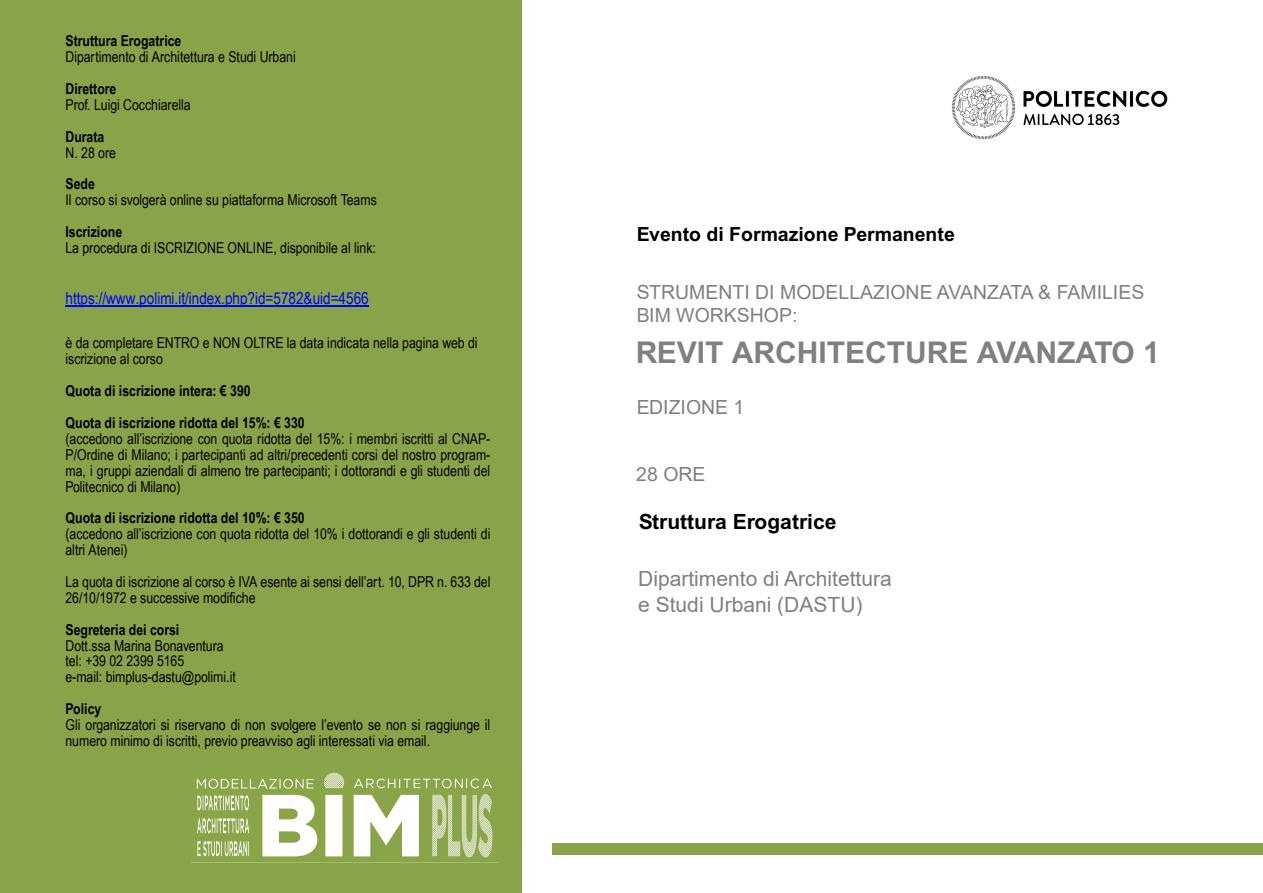
<style>
.page{position:relative;width:1263px;height:893px;background:#fff}
.page>*{position:absolute;margin:0;border:0;box-sizing:border-box;transform-origin:0 0}
.t1{font:700 30px "Arial";color:#808080}
.t2{font:21px/25.5px "Arial";color:#808080}
.t3{font:700 21px "Arial";color:#000}
.t4{font:19.5px/23.4px "Arial";color:#808080}
.t5{font:700 19.5px "Arial";color:#000}
.t6{font:16.5px "Arial Narrow";color:#00f}
.t7{font:15px/15.9px "Arial MT Narrow";color:#000}
.t8{font:700 15px/31.8px "Arial MT Narrow";color:#000}
</style>
<div class="page">
<img style="left:951px;top:75px;width:217px;height:65px">
<div style="left:0;top:0;width:522px;height:893px;background:#89a348"></div>
<div style="left:552px;top:843px;width:711px;height:12px;background:#89a348"></div>
<img style="left:196px;top:772px;width:297px;height:86px">
<hr style="left:66px;top:306px;width:303px;height:1px;background:#00f">
<p class="t8" style="left:66px;top:25px;width:117px">Struttura Erogatrice</p>
<p class="t7" style="left:66px;top:49px;width:232px">Dipartimento di Architettura e Studi Urbani</p>
<p class="t8" style="left:66px;top:73px;width:52px">Direttore</p>
<p class="t7" style="left:66px;top:97px;width:127px">Prof. Luigi Cocchiarella</p>
<p class="t8" style="left:66px;top:120px;width:40px">Durata</p>
<p class="t7" style="left:66px;top:144px;width:52px">N. 28 ore</p>
<p class="t8" style="left:66px;top:168px;width:31px">Sede</p>
<p class="t7" style="left:66px;top:192px;width:313px">Il corso si svolgerà online su piattaforma Microsoft Teams</p>
<p class="t8" style="left:66px;top:216px;width:58px">Iscrizione</p>
<p class="t7" style="left:66px;top:240px;width:312px">La procedura di ISCRIZIONE ONLINE, disponibile al link:</p>
<p class="t6" style="left:66px;top:286px;width:305px">https://www.polimi.it/index.php?id=5782&amp;uid=4566</p>
<p class="t7" style="left:66px;top:335px;width:413px">è da completare ENTRO e NON OLTRE la data indicata nella pagina web di iscrizione al corso</p>
<p class="t8" style="left:66px;top:375px;width:241px">Quota di iscrizione intera: € 390<br>Quota di iscrizione ridotta del 15%: € 330</p>
<p class="t7" style="left:66px;top:431px;width:426px;text-align:justify">(accedono all’iscrizione con quota ridotta del 15%: i membri iscritti al CNAP-P/Ordine di Milano; i partecipanti ad altri/precedenti corsi del nostro program&shy;ma, i gruppi aziendali di almeno tre partecipanti; i dottorandi e gli studenti del Politecnico di Milano)</p>
<p class="t8" style="left:66px;top:502px;width:241px">Quota di iscrizione ridotta del 10%: € 350</p>
<p class="t7" style="left:66px;top:526px;width:426px">(accedono all’iscrizione con quota ridotta del 10% i dottorandi e gli studenti di altri Atenei)</p>
<p class="t7" style="left:66px;top:574px;width:426px">La quota di iscrizione al corso è IVA esente ai sensi dell’art. 10, DPR n. 633 del<br>26/10/1972 e successive modifiche</p>
<p class="t8" style="left:66px;top:613px;width:115px">Segreteria dei corsi</p>
<p class="t7" style="left:66px;top:637px;width:172px">Dott.ssa Marina Bonaventura tel: +39 02 2399 5165<br>e-mail: bimplus-dastu@polimi.it</p>
<p class="t8" style="left:66px;top:693px;width:37px">Policy</p>
<p class="t7" style="left:66px;top:717px;width:426px">Gli organizzatori si riservano di non svolgere l’evento se non si raggiunge il numero minimo di iscritti, previo preavviso agli interessati via email.</p>
<h3 class="t5" style="left:636px;top:223px;width:320px">Evento di Formazione Permanente</h3>
<h3 class="t4" style="left:636px;top:280px;width:510px">STRUMENTI DI MODELLAZIONE AVANZATA &amp; FAMILIES<br>BIM WORKSHOP:</h3>
<h1 class="t1" style="left:635px;top:335px;width:526px">REVIT ARCHITECTURE AVANZATO 1</h1>
<h3 class="t4" style="left:636px;top:396px;width:110px">EDIZIONE 1</h3>
<h3 class="t4" style="left:636px;top:463px;width:71px">28 ORE</h3>
<h2 class="t3" style="left:638px;top:509px;width:200px">Struttura Erogatrice</h2>
<h2 class="t2" style="left:638px;top:566px;width:255px">Dipartimento di Architettura e Studi Urbani (DASTU)</h2>
</div>
